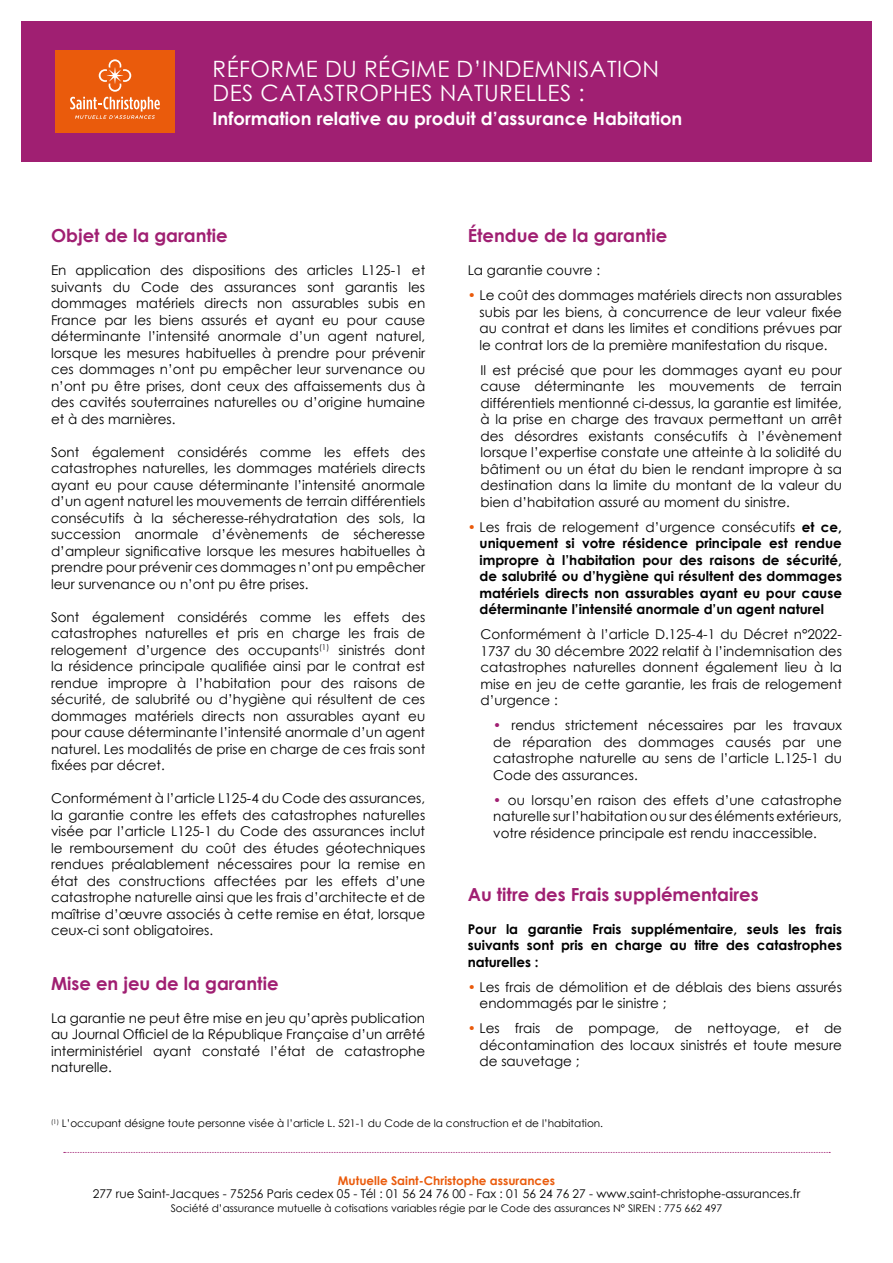
<style>
.page{position:relative;width:893px;height:1263px;background:#fff}
.page>*{position:absolute;margin:0;border:0;box-sizing:border-box;transform-origin:0 0}
.t1{font:22.5px/24px "Century Gothic";letter-spacing:.02em;color:#fff}
.t2{font:700 18px "Century Gothic";color:#a01f72}
.t3{font:700 18px "Century Gothic";color:#fff}
.t4{font:13.5px/16.5px "Century Gothic";color:#000;text-align:justify}
.t5{font:700 13.5px/16.5px "Century Gothic";color:#000;text-align:justify}
.t6{font:12px "Century Gothic";color:#000}
.t7{font:700 12px "Century Gothic";color:#ea5b0c}
.t8{font:10.5px "Century Gothic";color:#000}
.s1{font-weight:700;color:#ea5b0c}
.s2{color:#ea5b0c}
.s3{font-weight:400}
.s4{font-weight:700;color:#a01f72}
</style>
<div class="page">
<svg style="left:64px;top:1152px;width:766px;height:1px"></svg>
<div style="left:21px;top:21px;width:851px;height:141px;background:#a01f72"></div>
<div style="left:55px;top:50px;width:119px;height:82px;background:#ea5b0c"></div>
<svg style="left:70px;top:59px;width:90px;height:60px"></svg>
<h1 class="t1" style="left:213px;top:56px;width:448px">RÉFORME DU RÉGIME D’INDEMNISATION<br>DES CATASTROPHES NATURELLES :</h1>
<h2 class="t3" style="left:213px;top:105px;width:471px">Information relative au produit d’assurance Habitation</h2>
<h2 class="t2" style="left:51px;top:222px;width:178px">Objet de la garantie</h2>
<p class="t4" style="left:51px;top:262px;width:376px">En application des dispositions des articles L125-1 et suivants du Code des assurances sont garantis les dommages matériels directs non assurables subis en France par les biens assurés et ayant eu pour cause déterminante l’intensité anormale d’un agent naturel, lorsque les mesures habituelles à prendre pour prévenir ces dommages n’ont pu empêcher leur survenance ou n’ont pu être prises, dont ceux des affaissements dus à des cavités souterraines naturelles ou d’origine humaine et à des marnières.</p>
<p class="t4" style="left:51px;top:443px;width:376px">Sont également considérés comme les effets des catastrophes naturelles, les dommages matériels directs ayant eu pour cause déterminante l’intensité anormale d’un agent naturel les mouvements de terrain différentiels consécutifs à la sécheresse-réhydratation des sols, la succession anormale d’évènements de sécheresse d’ampleur significative lorsque les mesures habituelles à prendre pour prévenir ces dommages n’ont pu empêcher leur survenance ou n’ont pu être prises.</p>
<p class="t4" style="left:51px;top:608px;width:376px">Sont également considérés comme les effets des catastrophes naturelles et pris en charge les frais de relogement d’urgence des occupants<sup>(1)</sup> sinistrés dont la résidence principale qualifiée ainsi par le contrat est rendue impropre à l’habitation pour des raisons de sécurité, de salubrité ou d’hygiène qui résultent de ces dommages matériels directs non assurables ayant eu pour cause déterminante l’intensité anormale d’un agent naturel. Les modalités de prise en charge de ces frais sont fixées par décret.</p>
<p class="t4" style="left:51px;top:790px;width:376px">Conformément à l’article L125-4 du Code des assurances, la garantie contre les effets des catastrophes naturelles visée par l’article L125-1 du Code des assurances inclut le remboursement du coût des études géotechniques rendues préalablement nécessaires pour la remise en état des constructions affectées par les effets d’une catastrophe naturelle ainsi que les frais d’architecte et de maîtrise d’œuvre associés à cette remise en état, lorsque ceux-ci sont obligatoires.</p>
<h2 class="t2" style="left:51px;top:969px;width:229px">Mise en jeu de la garantie</h2>
<p class="t4" style="left:51px;top:1009px;width:376px">La garantie ne peut être mise en jeu qu’après publication au Journal Officiel de la République Française d’un arrêté interministériel ayant constaté l’état de catastrophe naturelle.</p>
<h2 class="t2" style="left:468px;top:222px;width:201px">Étendue de la garantie</h2>
<p class="t4" style="left:468px;top:262px;width:134px">La garantie couvre :</p>
<p class="t4" style="left:480px;top:287px;width:364px;text-indent:-12px"><span class="s1">•</span> Le coût des dommages matériels directs non assurables subis par les biens, à concurrence de leur valeur fixée au contrat et dans les limites et conditions prévues par le contrat lors de la première manifestation du risque.</p>
<p class="t4" style="left:480px;top:361px;width:363px">Il est précisé que pour les dommages ayant eu pour cause déterminante les mouvements de terrain différentiels mentionné ci-dessus, la garantie est limitée, à la prise en charge des travaux permettant un arrêt des désordres existants consécutifs à l’évènement lorsque l’expertise constate une atteinte à la solidité du bâtiment ou un état du bien le rendant impropre à sa destination dans la limite du montant de la valeur du bien d’habitation assuré au moment du sinistre.</p>
<p class="t5" style="left:480px;top:518px;width:364px;text-indent:-12px"><span class="s2">•</span> <span class="s3">Les frais de relogement d’urgence consécutifs</span> et ce, uniquement si votre résidence principale est rendue impropre à l’habitation pour des raisons de sécurité, de salubrité ou d’hygiène qui résultent des dommages matériels directs non assurables ayant eu pour cause déterminante l’intensité anormale d’un agent naturel</p>
<p class="t4" style="left:480px;top:626px;width:363px">Conformément à l’article D.125-4-1 du Décret n°2022- 1737 du 30 décembre 2022 relatif à l’indemnisation des catastrophes naturelles donnent également lieu à la mise en jeu de cette garantie, les frais de relogement d’urgence :</p>
<p class="t4" style="left:493px;top:717px;width:350px"><span class="s4">•</span> rendus strictement nécessaires par les travaux de réparation des dommages causés par une catastrophe naturelle au sens de l’article L.125-1 du Code des assurances.</p>
<p class="t4" style="left:493px;top:791px;width:350px"><span class="s4">•</span> ou lorsqu’en raison des effets d’une catastrophe naturelle sur l’habitation ou sur des éléments extérieurs, votre résidence principale est rendu inaccessible.</p>
<h2 class="t2" style="left:468px;top:880px;width:292px">Au titre des Frais supplémentaires</h2>
<p class="t5" style="left:468px;top:920px;width:376px">Pour la garantie Frais supplémentaire, seuls les frais suivants sont pris en charge au titre des catastrophes naturelles :</p>
<p class="t4" style="left:480px;top:978px;width:364px;text-indent:-12px"><span class="s1">•</span> Les frais de démolition et de déblais des biens assurés endommagés par le sinistre ;</p>
<p class="t4" style="left:480px;top:1020px;width:364px;text-indent:-12px"><span class="s1">•</span> Les frais de pompage, de nettoyage, et de décontamination des locaux sinistrés et toute mesure de sauvetage ;</p>
<p class="t8" style="left:51px;top:1116px;width:554px"><sup>(1)</sup> L’occupant désigne toute personne visée à l’article L. 521-1 du Code de la construction et de l’habitation.</p>
<p class="t7" style="left:338px;top:1171px;width:219px">Mutuelle Saint-Christophe assurances</p>
<p class="t6" style="left:93px;top:1185px;width:709px">277 rue Saint-Jacques - 75256 Paris cedex 05 - Tél : 01 56 24 76 00 - Fax : 01 56 24 76 27 - www.saint-christophe-assurances.fr</p>
<p class="t8" style="left:171px;top:1201px;width:553px">Société d’assurance mutuelle à cotisations variables régie par le Code des assurances N° SIREN : 775 662 497</p>
</div>
